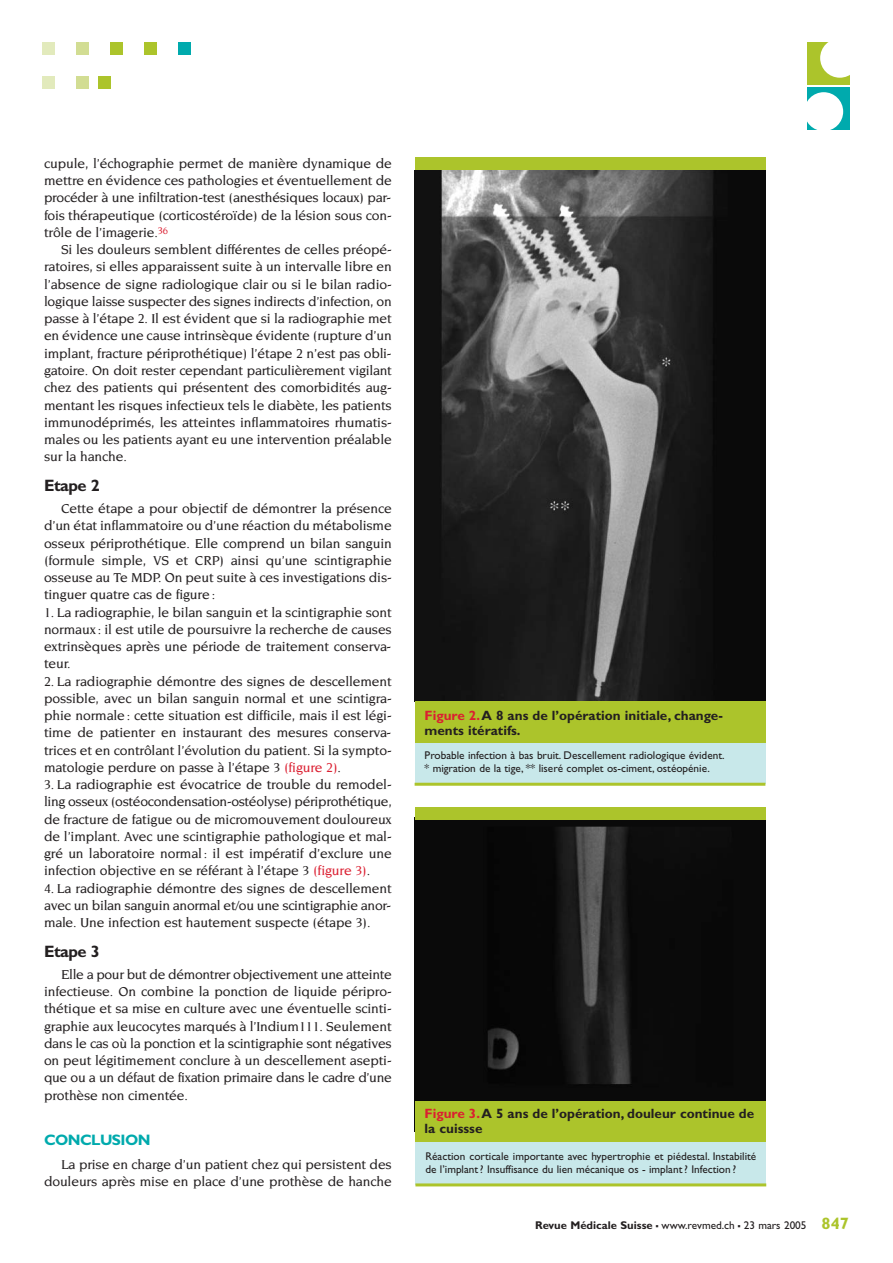
<style>
.page{position:relative;width:893px;height:1263px;background:#fff}
.page>*{position:absolute;margin:0;border:0;box-sizing:border-box;transform-origin:0 0}
.t1{font:700 16.5px "Gill Sans";letter-spacing:-.03em;color:#231f20}
.t2{font:700 15.15px "Gill Sans";letter-spacing:-.035em;color:#00aaad}
.t3{font:500 13.95px/17.2px "Novarese";letter-spacing:-.01em;color:#231f20;text-align:justify}
.t4{font:700 13.5px/15px "Gill Sans";color:#231f20}
.t5{font:11.25px/13.5px "Gill Sans";color:#231f20}
.s1{color:#db1f31}
.s2{font-weight:700}
.s3{font-weight:700;font-size:16.5px}
.s4{font-weight:700;font-size:16.5px;color:#acc42b}
</style>
<div class="page">
<div style="left:179px;top:43px;width:12px;height:12px;background:#00aaad"></div>
<div style="left:145px;top:43px;width:12px;height:12px;background:#acc42b"></div>
<div style="left:111px;top:43px;width:12px;height:12px;background:#acc42b"></div>
<div style="left:77px;top:43px;width:12px;height:12px;background:#d2dd93"></div>
<div style="left:43px;top:43px;width:12px;height:12px;background:#e2eabc"></div>
<div style="left:99px;top:77px;width:12px;height:12px;background:#acc42b"></div>
<div style="left:77px;top:77px;width:12px;height:12px;background:#d2dd93"></div>
<div style="left:43px;top:77px;width:12px;height:12px;background:#e2eabc"></div>
<svg style="left:838px;top:87px;width:12px;height:1px"></svg>
<div style="left:807px;top:43px;width:43px;height:42px;background:#acc42b"></div>
<div style="left:820px;top:38px;width:39px;height:40px;background:#fff;border-radius:50%"></div>
<div style="left:807px;top:88px;width:43px;height:42px;background:#00aaad"></div>
<div style="left:804px;top:92px;width:39px;height:39px;background:#fff;border-radius:50%"></div>
<img style="left:415px;top:170px;width:350px;height:531px">
<div style="left:415px;top:741px;width:350px;height:43px;background:#c8e8ea"></div>
<div style="left:415px;top:701px;width:350px;height:42px;background:#acc42b"></div>
<div style="left:415px;top:157px;width:350px;height:13px;background:#acc42b"></div>
<hr style="left:415px;top:783px;width:350px;height:3px;background:#acc42b">
<img style="left:415px;top:820px;width:350px;height:281px">
<div style="left:415px;top:1101px;width:350px;height:41px;background:#acc42b"></div>
<div style="left:415px;top:807px;width:350px;height:13px;background:#acc42b"></div>
<div style="left:415px;top:1142px;width:351px;height:43px;background:#c8e8ea"></div>
<hr style="left:415px;top:1183px;width:351px;height:3px;background:#acc42b">
<p class="t3" style="left:44px;top:155px;width:349px">cupule, l’échographie permet de manière dynamique de mettre en évidence ces pathologies et éventuellement de procéder à une infiltration-test (anesthésiques locaux) par&shy;fois thérapeutique (corticostéroïde) de la lésion sous con&shy;trôle de l’imagerie.<sup>36</sup></p>
<p class="t3" style="left:44px;top:242px;width:349px;text-indent:17px">Si les douleurs semblent différentes de celles préopé&shy;ratoires, si elles apparaissent suite à un intervalle libre en l’absence de signe radiologique clair ou si le bilan radio&shy;logique laisse suspecter des signes indirects d’infection, on passe à l’étape 2. Il est évident que si la radiographie met en évidence une cause intrinsèque évidente (rupture d’un implant, fracture périprothétique) l’étape 2 n’est pas obli&shy;gatoire. On doit rester cependant particulièrement vigilant chez des patients qui présentent des comorbidités aug&shy;mentant les risques infectieux tels le diabète, les patients immunodéprimés, les atteintes inflammatoires rhumatis&shy;males ou les patients ayant eu une intervention préalable sur la hanche.</p>
<p class="t1" style="left:44px;top:479px;width:57px">Etape 2</p>
<p class="t3" style="left:44px;top:500px;width:349px;text-indent:17px">Cette étape a pour objectif de démontrer la présence d’un état inflammatoire ou d’une réaction du métabolisme osseux périprothétique. Elle comprend un bilan sanguin (formule simple, VS et CRP) ainsi qu’une scintigraphie osseuse au Te MDP. On peut suite à ces investigations dis&shy;tinguer quatre cas de figure:</p>
<p class="t3" style="left:44px;top:604px;width:349px">1. La radiographie, le bilan sanguin et la scintigraphie sont normaux : il est utile de poursuivre la recherche de causes extrinsèques après une période de traitement conserva&shy;teur.</p>
<p class="t3" style="left:44px;top:673px;width:349px">2. La radiographie démontre des signes de descellement possible, avec un bilan sanguin normal et une scintigra&shy;phie normale: cette situation est difficile, mais il est légi&shy;time de patienter en instaurant des mesures conserva&shy;trices et en contrôlant l’évolution du patient. Si la sympto&shy;matologie perdure on passe à l’étape 3 <span class="s1">(figure 2)</span>.</p>
<p class="t3" style="left:44px;top:776px;width:349px">3. La radiographie est évocatrice de trouble du remodel&shy;ling osseux (ostéocondensation-ostéolyse) périprothétique, de fracture de fatigue ou de micromouvement douloureux de l’implant. Avec une scintigraphie pathologique et mal&shy;gré un laboratoire normal: il est impératif d’exclure une infection objective en se référant à l’étape 3 <span class="s1">(figure 3)</span>.</p>
<p class="t3" style="left:44px;top:880px;width:349px">4. La radiographie démontre des signes de descellement avec un bilan sanguin anormal et/ou une scintigraphie anor&shy;male. Une infection est hautement suspecte (étape 3).</p>
<p class="t1" style="left:44px;top:945px;width:57px">Etape 3</p>
<p class="t3" style="left:44px;top:966px;width:349px;text-indent:17px">Elle a pour but de démontrer objectivement une atteinte infectieuse. On combine la ponction de liquide péripro&shy;thétique et sa mise en culture avec une éventuelle scinti&shy;graphie aux leucocytes marqués à l’Indium111. Seulement dans le cas où la ponction et la scintigraphie sont négatives on peut légitimement conclure à un descellement asepti&shy;que ou a un défaut de fixation primaire dans le cadre d’une prothèse non cimentée.</p>
<p class="t2" style="left:44px;top:1134px;width:108px">CONCLUSION</p>
<p class="t3" style="left:44px;top:1156px;width:349px;text-align:right">La prise en charge d’un patient chez qui persistent des douleurs après mise en place d’une prothèse de hanche</p>
<p class="t4" style="left:425px;top:709px;width:300px"><span class="s1">Figure 2.</span>A 8 ans de l’opération initiale, change&shy;ments itératifs.</p>
<p class="t5" style="left:425px;top:749px;width:301px">Probable infection à bas bruit. Descellement radiologique évident. * migration de la tige, ** liseré complet os-ciment, ostéopénie.</p>
<p class="t4" style="left:425px;top:1107px;width:331px"><span class="s1">Figure 3.</span>A 5 ans de l’opération, douleur continue de la cuissse</p>
<p class="t5" style="left:425px;top:1150px;width:332px">Réaction corticale importante avec hypertrophie et piédestal. Instabilité de l’implant? Insuffisance du lien mécanique os - implant? Infection ?</p>
<p class="t5" style="left:535px;top:1219px;width:315px"><span class="s2">Revue Médicale Suisse</span> <span class="s3">–</span> www.revmed.ch <span class="s3">–</span> 23 mars 2005 <span class="s4">847</span></p>
</div>
